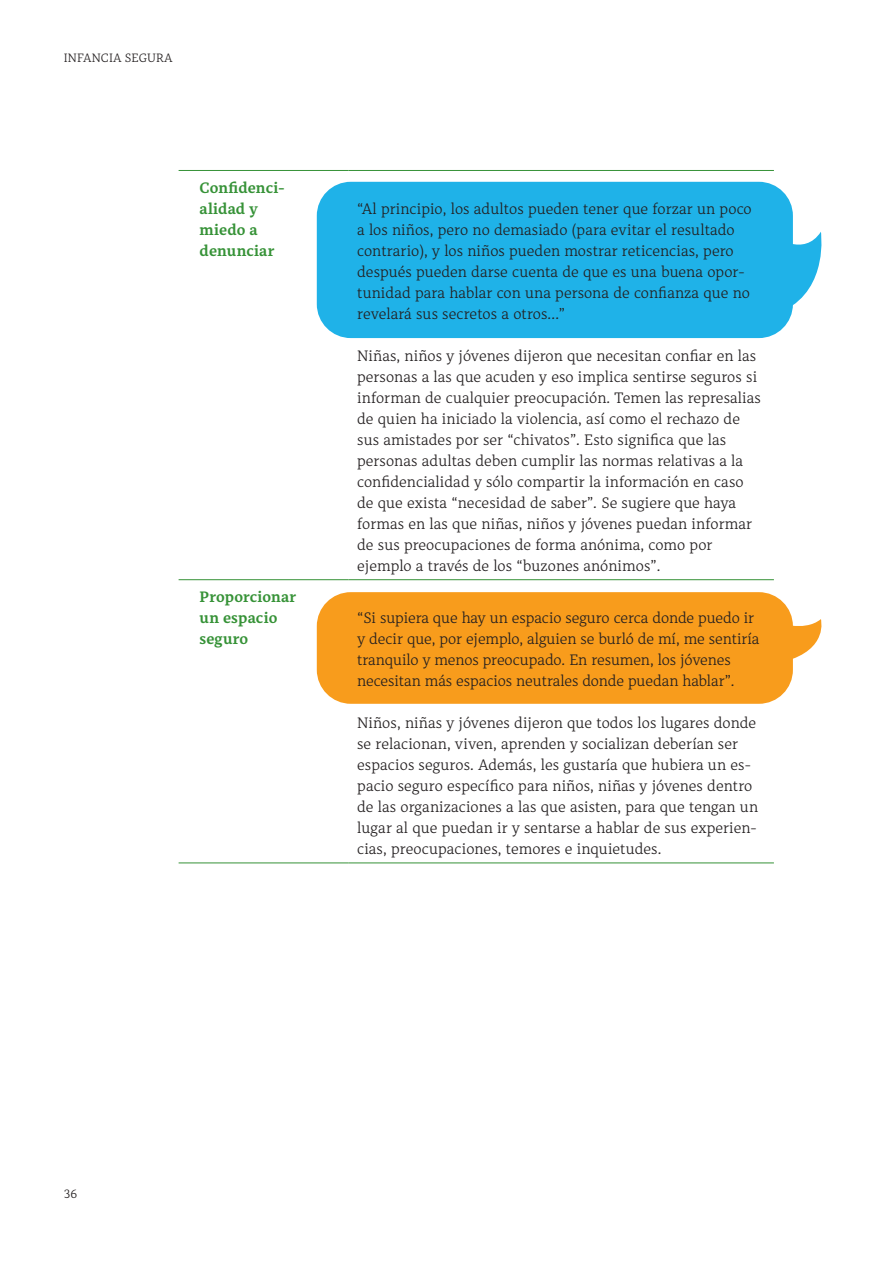
<style>
.page{position:relative;width:893px;height:1263px;background:#fff}
.page>*{position:absolute;margin:0;border:0;box-sizing:border-box;transform-origin:0 0}
.t1{font:300 15px/21px "Alkes";letter-spacing:.005em;color:#231f20}
.t2{font:700 15px/21px "Alkes";letter-spacing:.01em;color:#369237}
.t3{font:300 12px "Alkes";letter-spacing:.01em;color:#231f20}
</style>
<div class="page">
<svg style="left:793px;top:232px;width:29px;height:73px"></svg>
<div style="left:317px;top:182px;width:476px;height:156px;background:#1fb2e8;border-radius:34px"></div>
<svg style="left:792px;top:619px;width:30px;height:40px"></svg>
<div style="left:317px;top:592px;width:476px;height:112px;background:#f89c1c;border-radius:34px"></div>
<hr style="left:179px;top:170px;width:170px;height:1px;background:#369237">
<hr style="left:349px;top:170px;width:425px;height:1px;background:#369237">
<hr style="left:179px;top:579px;width:170px;height:1px;background:#369237">
<hr style="left:349px;top:579px;width:425px;height:1px;background:#369237">
<hr style="left:179px;top:862px;width:170px;height:1px;background:#369237">
<hr style="left:349px;top:862px;width:425px;height:1px;background:#369237">
<p class="t3" style="left:64px;top:50px;width:110px">INFANCIA SEGURA</p>
<p class="t2" style="left:200px;top:177px;width:86px">Confidenci&shy;alidad y miedo a denunciar</p>
<p class="t2" style="left:200px;top:586px;width:98px">Proporcionar un espacio seguro</p>
<p class="t1" style="left:357px;top:198px;width:396px">“Al principio, los adultos pueden tener que forzar un poco a los niños, pero no demasiado (para evitar el resultado contrario), y los niños pueden mostrar reticencias, pero después pueden darse cuenta de que es una buena opor&shy;tunidad para hablar con una persona de confianza que no revelará sus secretos a otros...”</p>
<p class="t1" style="left:357px;top:345px;width:405px">Niñas, niños y jóvenes dijeron que necesitan confiar en las personas a las que acuden y eso implica sentirse seguros si informan de cualquier preocupación. Temen las represalias de quien ha iniciado la violencia, así como el rechazo de sus amistades por ser “chivatos”. Esto significa que las personas adultas deben cumplir las normas relativas a la confidencialidad y sólo compartir la información en caso de que exista “necesidad de saber”. Se sugiere que haya formas en las que niñas, niños y jóvenes puedan informar de sus preocupaciones de forma anónima, como por ejemplo a través de los “buzones anónimos”.</p>
<p class="t1" style="left:357px;top:607px;width:404px">“Si supiera que hay un espacio seguro cerca donde puedo ir y decir que, por ejemplo, alguien se burló de mí, me sentiría tranquilo y menos preocupado. En resumen, los jóvenes necesitan más espacios neutrales donde puedan hablar”.</p>
<p class="t1" style="left:357px;top:712px;width:402px">Niños, niñas y jóvenes dijeron que todos los lugares donde se relacionan, viven, aprenden y socializan deberían ser espacios seguros. Además, les gustaría que hubiera un es&shy;pacio seguro específico para niños, niñas y jóvenes dentro de las organizaciones a las que asisten, para que tengan un lugar al que puedan ir y sentarse a hablar de sus experien&shy;cias, preocupaciones, temores e inquietudes.</p>
<p class="t3" style="left:64px;top:1186px;width:15px">36</p>
</div>
